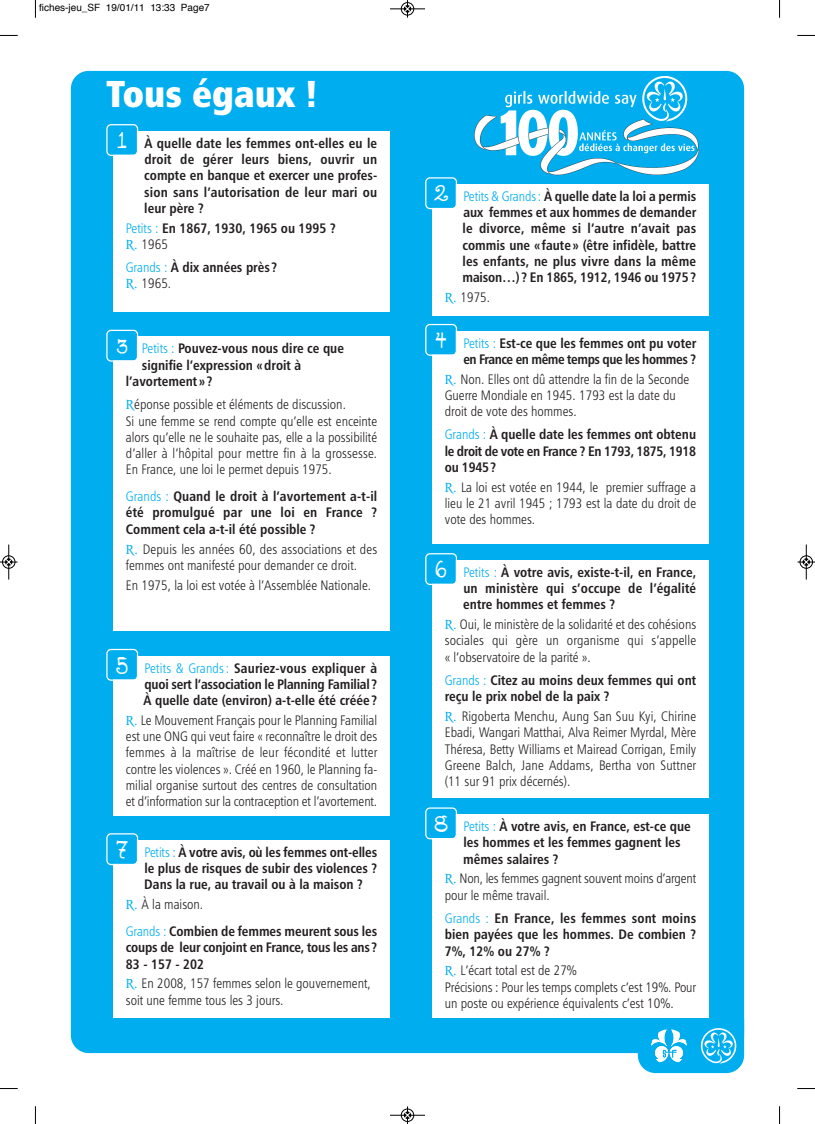
<style>
.page{position:relative;width:815px;height:1124px;background:#fff}
.page>*{position:absolute;margin:0;border:0;box-sizing:border-box;transform-origin:0 0}
.t1{font:37.5px "Humanist 777 BT Extra Black Cond B";color:#fff}
.t2{font:30px "Fortunaschwein";color:#fff}
.t3{font:13.75px/16.2px "Humanist 777 BT Light Condensed B";color:#231f20}
.t4{font:13.75px/16.2px "Humanist 777 BT Bold Condensed B";color:#231f20;text-align:justify}
.t5{font:13.75px/16.2px "Humanist 777 BT Bold Condensed B";letter-spacing:-.03em;color:#231f20}
.t6{font:10px "Helvetica";color:#000}
.s1{font-family:"Humanist 777 BT Light Condensed B";color:#00aeef}
.s2{font-family:"Romance Fatal Serif";color:#00aeef}
</style>
<div class="page">
<div style="left:71px;top:71px;width:673px;height:981px;background:#00aeef;border-radius:18px"></div>
<div style="left:638px;top:1001px;width:106px;height:71px;background:#00aeef;border-radius:18px"></div>
<svg style="left:701px;top:1028px;width:35px;height:35px"></svg>
<svg style="left:658px;top:1061px;width:22px;height:2px"></svg>
<svg style="left:651px;top:1029px;width:36px;height:32px"></svg>
<div style="left:113px;top:131px;width:277px;height:181px;background:#fff"></div>
<svg style="left:106px;top:124px;width:32px;height:32px"></svg>
<div style="left:432px;top:184px;width:277px;height:131px;background:#fff"></div>
<svg style="left:425px;top:177px;width:32px;height:32px"></svg>
<div style="left:432px;top:331px;width:277px;height:212px;background:#fff"></div>
<svg style="left:425px;top:324px;width:32px;height:32px"></svg>
<div style="left:432px;top:814px;width:277px;height:203px;background:#fff"></div>
<svg style="left:425px;top:807px;width:32px;height:32px"></svg>
<div style="left:432px;top:560px;width:277px;height:237px;background:#fff"></div>
<svg style="left:425px;top:553px;width:32px;height:32px"></svg>
<div style="left:113px;top:840px;width:277px;height:177px;background:#fff"></div>
<svg style="left:106px;top:833px;width:32px;height:32px"></svg>
<div style="left:113px;top:656px;width:277px;height:159px;background:#fff"></div>
<svg style="left:106px;top:648px;width:32px;height:32px"></svg>
<div style="left:113px;top:337px;width:277px;height:294px;background:#fff"></div>
<svg style="left:106px;top:330px;width:32px;height:31px"></svg>
<img style="left:475px;top:77px;width:224px;height:99px">
<svg style="left:35px;top:0;width:1px;height:18px"></svg>
<svg style="left:0;top:35px;width:18px;height:1px"></svg>
<svg style="left:779px;top:0;width:1px;height:18px"></svg>
<svg style="left:797px;top:35px;width:18px;height:1px"></svg>
<svg style="left:35px;top:1106px;width:1px;height:17px"></svg>
<svg style="left:0;top:1088px;width:18px;height:1px"></svg>
<svg style="left:779px;top:1106px;width:1px;height:17px"></svg>
<svg style="left:797px;top:1088px;width:18px;height:1px"></svg>
<div style="left:401px;top:2px;width:13px;height:14px;border:1px solid #fff;border-radius:50%"></div>
<hr style="left:390px;top:9px;width:35px;height:1px;background:#000">
<div style="left:401px;top:2px;width:13px;height:13px;border:1px solid #000;border-radius:50%"></div>
<svg style="left:404px;top:0;width:7px;height:18px"></svg>
<hr style="left:390px;top:1114px;width:35px;height:1px;background:#000">
<div style="left:401px;top:1108px;width:13px;height:13px;border:1px solid #000;border-radius:50%"></div>
<svg style="left:404px;top:1106px;width:7px;height:17px"></svg>
<hr style="left:9px;top:544px;width:1px;height:35px;background:#000">
<div style="left:2px;top:555px;width:13px;height:13px;border:1px solid #000;border-radius:50%"></div>
<svg style="left:0;top:558px;width:18px;height:7px"></svg>
<hr style="left:806px;top:544px;width:1px;height:35px;background:#000">
<div style="left:800px;top:555px;width:13px;height:13px;border:1px solid #000;border-radius:50%"></div>
<svg style="left:798px;top:558px;width:17px;height:7px"></svg>
<p class="t6" style="left:39px;top:4px;width:172px">fiches-jeu_SF 19/01/11 13:33 Page7</p>
<h1 class="t1" style="left:106px;top:79px;width:213px">Tous égaux !</h1>
<h2 class="t2" style="left:118px;top:120px;width:11px">1</h2>
<p class="t4" style="left:144px;top:136px;width:234px">À quelle date les femmes ont-elles eu le droit de gérer leurs biens, ouvrir un compte en banque et exercer une profes&shy;sion sans l’autorisation de leur mari ou leur père ?</p>
<p class="t4" style="left:126px;top:221px;width:212px"><span class="s1">Petits :</span> En 1867, 1930, 1965 ou 1995 ?</p>
<p class="t3" style="left:126px;top:237px;width:44px"><span class="s2">R.</span> 1965</p>
<p class="t4" style="left:126px;top:260px;width:153px"><span class="s1">Grands :</span> À dix années près ?</p>
<p class="t3" style="left:126px;top:277px;width:47px"><span class="s2">R.</span> 1965.</p>
<h2 class="t2" style="left:117px;top:325px;width:12px">3</h2>
<p class="t4" style="left:142px;top:341px;width:204px"><span class="s1">Petits :</span> Pouvez-vous nous dire ce que</p>
<p class="t4" style="left:142px;top:358px;width:161px">signifie l’expression «droit à</p>
<p class="t4" style="left:126px;top:374px;width:88px">l’avortement » ?</p>
<p class="t3" style="left:126px;top:397px;width:253px"><span class="s2">R</span>éponse possible et éléments de discussion.<br>Si une femme se rend compte qu’elle est enceinte alors qu’elle ne le souhaite pas, elle a la possibilité d’aller à l’hôpital pour mettre fin à la grossesse.<br>En France, une loi le permet depuis 1975.</p>
<p class="t4" style="left:126px;top:489px;width:253px"><span class="s1">Grands :</span> Quand le droit à l’avortement a-t-il été promulgué par une loi en France ?<br>Comment cela a-t-il été possible ?</p>
<p class="t3" style="left:126px;top:541px;width:253px"><span class="s2">R.</span> Depuis les années 60, des associations et des femmes ont manifesté pour demander ce droit.</p>
<p class="t3" style="left:126px;top:577px;width:247px">En 1975, la loi est votée à l’Assemblée Nationale.</p>
<h2 class="t2" style="left:116px;top:644px;width:13px">5</h2>
<p class="t4" style="left:144px;top:660px;width:235px"><span class="s1">Petits &amp; Grands:</span> Sauriez-vous expliquer à quoi sert l’association le Planning Familial?<br>À quelle date (environ) a-t-elle été créée ?</p>
<p class="t3" style="left:126px;top:713px;width:253px;text-align:justify"><span class="s2">R.</span> Le Mouvement Français pour le Planning Familial est une ONG qui veut faire « reconnaître le droit des femmes à la maîtrise de leur fécondité et lutter contre les violences ». Créé en 1960, le Planning fa&shy;milial organise surtout des centres de consultation et d’information sur la contraception et l’avortement.</p>
<h2 class="t2" style="left:116px;top:829px;width:13px">7</h2>
<p class="t4" style="left:144px;top:845px;width:234px"><span class="s1">Petits :</span> À votre avis, où les femmes ont-elles le plus de risques de subir des violences ?<br>Dans la rue, au travail ou à la maison ?</p>
<p class="t3" style="left:126px;top:897px;width:79px"><span class="s2">R.</span> À la maison.</p>
<p class="t4" style="left:126px;top:924px;width:253px"><span class="s1">Grands :</span> Combien de femmes meurent sous les coups de leur conjoint en France, tous les ans?<br>83 - 157 - 202</p>
<p class="t3" style="left:126px;top:976px;width:246px"><span class="s2">R.</span> En 2008, 157 femmes selon le gouvernement, soit une femme tous les 3 jours.</p>
<h2 class="t2" style="left:434px;top:173px;width:16px">2</h2>
<p class="t4" style="left:462px;top:189px;width:235px"><span class="s1">Petits &amp; Grands:</span> À quelle date la loi a permis aux femmes et aux hommes de demander le divorce, même si l’autre n’avait pas commis une « faute » (être infidèle, battre les enfants, ne plus vivre dans la même maison…) ? En 1865, 1912, 1946 ou 1975?</p>
<p class="t3" style="left:445px;top:290px;width:47px"><span class="s2">R.</span> 1975.</p>
<h2 class="t2" style="left:436px;top:320px;width:13px">4</h2>
<p class="t5" style="left:463px;top:336px;width:234px"><span class="s1">Petits :</span> Est-ce que les femmes ont pu voter en France en même temps que les hommes ?</p>
<p class="t3" style="left:445px;top:372px;width:246px"><span class="s2">R.</span> Non. Elles ont dû attendre la fin de la Seconde<br>Guerre Mondiale en 1945. 1793 est la date du droit de vote des hommes.</p>
<p class="t4" style="left:445px;top:427px;width:253px"><span class="s1">Grands :</span> À quelle date les femmes ont obtenu le droit de vote en France ? En 1793, 1875, 1918 ou 1945?</p>
<p class="t3" style="left:445px;top:480px;width:253px;text-align:justify"><span class="s2">R.</span> La loi est votée en 1944, le premier suffrage a lieu le 21 avril 1945 ; 1793 est la date du droit de vote des hommes.</p>
<h2 class="t2" style="left:436px;top:549px;width:13px">6</h2>
<p class="t4" style="left:463px;top:565px;width:234px"><span class="s1">Petits :</span> À votre avis, existe-t-il, en France, un ministère qui s’occupe de l’égalité entre hommes et femmes ?</p>
<p class="t3" style="left:445px;top:617px;width:253px;text-align:justify"><span class="s2">R.</span> Oui, le ministère de la solidarité et des cohésions sociales qui gère un organisme qui s’appelle « l’observatoire de la parité ».</p>
<p class="t4" style="left:445px;top:673px;width:253px"><span class="s1">Grands :</span> Citez au moins deux femmes qui ont reçu le prix nobel de la paix ?</p>
<p class="t3" style="left:445px;top:709px;width:253px;text-align:justify"><span class="s2">R.</span> Rigoberta Menchu, Aung San Suu Kyi, Chirine Ebadi, Wangari Matthai, Alva Reimer Myrdal, Mère Théresa, Betty Williams et Mairead Corrigan, Emily Greene Balch, Jane Addams, Bertha von Suttner (11 sur 91 prix décernés).</p>
<h2 class="t2" style="left:434px;top:803px;width:15px">8</h2>
<p class="t4" style="left:463px;top:819px;width:229px;text-align:left"><span class="s1">Petits :</span> À votre avis, en France, est-ce que les hommes et les femmes gagnent les mêmes salaires ?</p>
<p class="t3" style="left:445px;top:871px;width:253px"><span class="s2">R.</span> Non, les femmes gagnent souvent moins d’argent pour le même travail.</p>
<p class="t4" style="left:445px;top:911px;width:253px"><span class="s1">Grands :</span> En France, les femmes sont moins bien payées que les hommes. De combien ?<br>7%, 12% ou 27% ?</p>
<p class="t3" style="left:445px;top:963px;width:253px"><span class="s2">R.</span> L’écart total est de 27%<br>Précisions : Pour les temps complets c’est 19%. Pour un poste ou expérience équivalents c’est 10%.</p>
</div>
